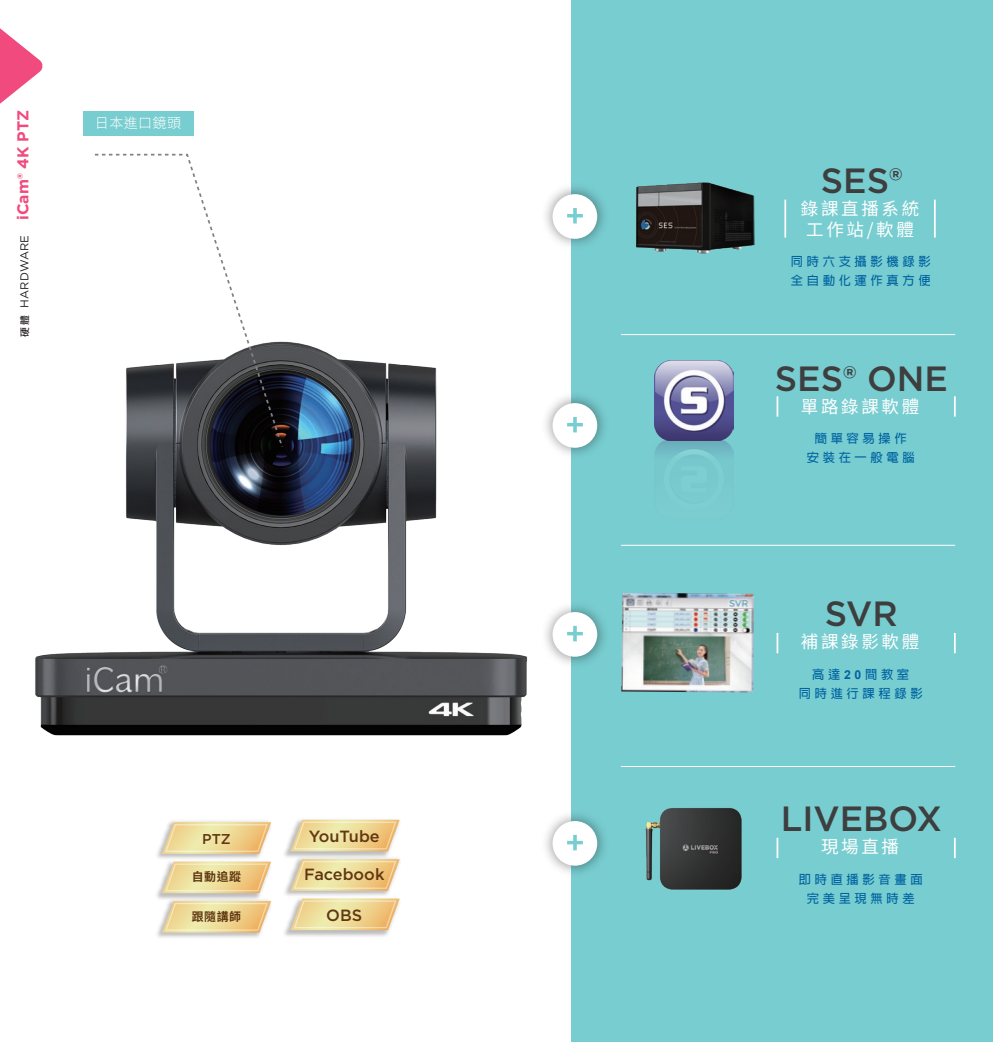
<style>
.page{position:relative;width:993px;height:1042px;background:#fff}
.page>*{position:absolute;margin:0;border:0;box-sizing:border-box;transform-origin:0 0}
.t1{font:500 35px "Gotham";color:#3e3e3f}
.t2{font:17.5px/21px "Source Han Sans TW";letter-spacing:.15em;color:#fff;text-align:center}
.t3{font:500 16.28px "Gotham";color:#603711}
.t4{font:700 15.75px "Gotham";color:#f04a7e}
.t5{font:500 14.17px "Gotham";color:#603711}
.t6{font:300 14px "Source Han Sans TW";letter-spacing:.03em;color:#fff}
.t7{font:700 12.25px/19.2px "Adobe Fan Heiti Std";letter-spacing:.3em;color:#0164a1;text-align:center}
.t8{font:700 11.9px "Source Han Sans TW";letter-spacing:.05em;color:#603711}
.s1{font-family:"Source Han Sans TW";font-weight:500;font-size:9.8px;color:#231f20}
.s2{font-weight:400;font-size:11.38px;color:#231f20}
.s3{font-family:"Arial"}
</style>
<div class="page">
<div style="left:571px;top:0;width:421px;height:1042px;background:#78cdd0"></div>
<img style="left:35px;top:341px;width:493px;height:395px">
<img style="left:654px;top:361px;width:79px;height:96px">
<div style="left:83px;top:111px;width:110px;height:25px;background:#78cdd0"></div>
<svg style="left:93px;top:153px;width:191px;height:296px"></svg>
<hr style="left:621px;top:334px;width:333px;height:1px;background:#fff">
<hr style="left:621px;top:766px;width:333px;height:1px;background:#fff">
<hr style="left:621px;top:545px;width:333px;height:1px;background:#fff">
<img style="left:545px;top:187px;width:60px;height:58px">
<div style="left:552px;top:194px;width:45px;height:45px;background:#fff;border-radius:50%"></div>
<svg style="left:567px;top:208px;width:15px;height:15px"></svg>
<img style="left:545px;top:606px;width:60px;height:58px">
<div style="left:552px;top:612px;width:45px;height:45px;background:#fff;border-radius:50%"></div>
<svg style="left:567px;top:626px;width:15px;height:15px"></svg>
<img style="left:545px;top:396px;width:60px;height:59px">
<div style="left:552px;top:403px;width:45px;height:45px;background:#fff;border-radius:50%"></div>
<svg style="left:567px;top:417px;width:15px;height:15px"></svg>
<img style="left:545px;top:815px;width:59px;height:58px">
<div style="left:552px;top:821px;width:45px;height:44px;background:#fff;border-radius:50%"></div>
<svg style="left:567px;top:835px;width:15px;height:15px"></svg>
<hr style="left:784px;top:200px;width:1px;height:38px;background:#fff">
<hr style="left:933px;top:200px;width:2px;height:38px;background:#fff">
<hr style="left:776px;top:396px;width:2px;height:21px;background:#fff">
<hr style="left:953px;top:396px;width:2px;height:21px;background:#fff">
<hr style="left:776px;top:838px;width:2px;height:20px;background:#fff">
<hr style="left:953px;top:838px;width:2px;height:20px;background:#fff">
<img style="left:621px;top:593px;width:133px;height:99px">
<hr style="left:776px;top:633px;width:2px;height:20px;background:#fff">
<hr style="left:953px;top:633px;width:2px;height:20px;background:#fff">
<img style="left:156px;top:881px;width:105px;height:18px">
<svg style="left:162px;top:864px;width:109px;height:29px;background:#eeda9f"></svg>
<img style="left:157px;top:821px;width:114px;height:43px">
<svg style="left:162px;top:822px;width:109px;height:32px;background:#eedaa1"></svg>
<img style="left:284px;top:819px;width:116px;height:38px">
<svg style="left:290px;top:820px;width:109px;height:31px;background:#eedaa0"></svg>
<img style="left:285px;top:857px;width:115px;height:38px">
<svg style="left:290px;top:859px;width:109px;height:31px;background:#eedaa0"></svg>
<img style="left:284px;top:895px;width:116px;height:42px">
<svg style="left:290px;top:898px;width:109px;height:32px;background:#eedba1"></svg>
<img style="left:157px;top:899px;width:112px;height:39px">
<svg style="left:162px;top:901px;width:109px;height:31px;background:#eedba0"></svg>
<img style="left:635px;top:182px;width:119px;height:72px">
<img style="left:645px;top:808px;width:97px;height:82px">
<svg style="left:0;top:28px;width:43px;height:76px"></svg>
<p class="t4" style="left:12px;top:337px;width:228px;rotate:-90deg"><span class="s1">硬體</span> <span class="s2">HARDWARE</span> iCam® 4K PTZ</p>
<p class="t6" style="left:95px;top:115px;width:88px">日本進口鏡頭</p>
<p class="t5" style="left:202px;top:829px;width:30px">PTZ</p>
<h3 class="t3" style="left:309px;top:825px;width:72px">YouTube</h3>
<h3 class="t3" style="left:304px;top:863px;width:82px">Facebook</h3>
<p class="t8" style="left:192px;top:909px;width:51px">跟隨講師</p>
<h3 class="t3" style="left:326px;top:904px;width:37px">OBS</h3>
<p class="t8" style="left:192px;top:870px;width:51px">自動追蹤</p>
<h1 class="t1" style="left:820px;top:158px;width:83px">SES®</h1>
<h2 class="t2" style="left:800px;top:199px;width:120px">錄課直播系統工作站/軟體</h2>
<p class="t7" style="left:790px;top:252px;width:141px;text-align:left">同時六支攝影機錄影全自動化運作真方便</p>
<h1 class="t1" style="left:774px;top:355px;width:174px">SES® ONE</h1>
<h2 class="t2" style="left:800px;top:396px;width:120px">單路錄課軟體</h2>
<p class="t7" style="left:806px;top:429px;width:109px">簡單容易操作<br>安裝在一般電腦</p>
<h1 class="t1" style="left:824px;top:591px;width:74px">SVR</h1>
<h2 class="t2" style="left:800px;top:632px;width:120px">補課錄影軟體</h2>
<p class="t7" style="left:798px;top:665px;width:125px">高達<span class="s3">20</span>間教室<br>同時進行課程錄影</p>
<h1 class="t1" style="left:780px;top:796px;width:163px">LIVEBOX</h1>
<h2 class="t2" style="left:820px;top:836px;width:79px">現場直播</h2>
<p class="t7" style="left:798px;top:869px;width:125px">即時直播影音畫面完美呈現無時差</p>
</div>
